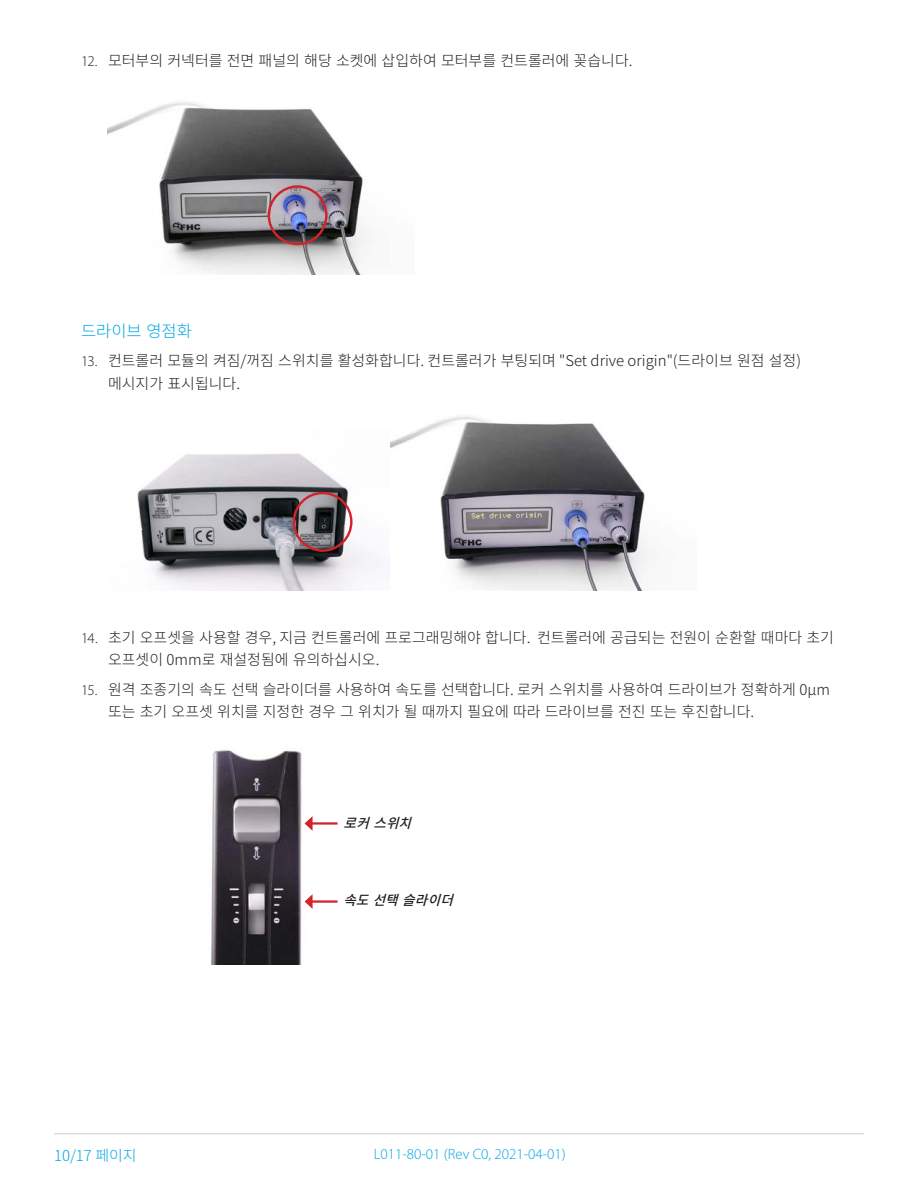
<style>
.page{position:relative;width:918px;height:1188px;background:#fff}
.page>*{position:absolute;margin:0;border:0;box-sizing:border-box;transform-origin:0 0}
.Heading2{font:300 16.5px "Noto Sans KR";color:#00a6e4}
.t1{font:300 15px/22.5px "Noto Sans KR";color:#231f20}
.t2{font:300 15px "Myriad Pro";color:#00a6e4}
.t3{font:300 15px "Noto Sans KR";color:#00a6e4}
.t4{font:italic 500 13.5px "Noto Sans KR";color:#231f20}
.s1{font-family:"Myriad Pro"}
</style>
<div class="page">
<hr style="left:54px;top:1133px;width:810px;height:2px;background:#ddddde">
<img style="left:107px;top:102px;width:259px;height:173px">
<div style="left:268px;top:185px;width:60px;height:60px;border:2px solid #d1232a;border-radius:50%"></div>
<img style="left:390px;top:416px;width:258px;height:174px">
<img style="left:137px;top:453px;width:245px;height:137px">
<div style="left:293px;top:492px;width:60px;height:60px;border:2px solid #d1232a;border-radius:50%"></div>
<img style="left:211px;top:750px;width:94px;height:215px">
<hr style="left:311px;top:822px;width:27px;height:3px;background:#d1232a">
<svg style="left:305px;top:816px;width:8px;height:15px"></svg>
<hr style="left:311px;top:900px;width:27px;height:3px;background:#d1232a">
<svg style="left:305px;top:894px;width:8px;height:15px"></svg>
<p class="t1" style="left:81px;top:50px;width:555px"><span class="s1">12.</span> 모터부의 커넥터를 전면 패널의 해당 소켓에 삽입하여 모터부를 컨트롤러에 꽂습니다.  </p>
<p class="Heading2" style="left:81px;top:321px;width:112px">드라이브 영점화</p>
<p class="t1" style="left:108px;top:350px;width:695px;text-indent:-27px"><span class="s1">13.</span> 컨트롤러 모듈의 켜짐/꺼짐 스위치를 활성화합니다. 컨트롤러가 부팅되며 "Set drive origin"(드라이브 원점 설정) 메시지가 표시됩니다.</p>
<p class="t1" style="left:108px;top:626px;width:728px;text-indent:-27px"><span class="s1">14.</span> 초기 오프셋을 사용할 경우, 지금 컨트롤러에 프로그래밍해야 합니다. 컨트롤러에 공급되는 전원이 순환할 때마다 초기 오프셋이 0mm로 재설정됨에 유의하십시오.</p>
<p class="t1" style="left:108px;top:678px;width:724px;text-indent:-27px"><span class="s1">15.</span> 원격 조종기의 속도 선택 슬라이더를 사용하여 속도를 선택합니다. 로커 스위치를 사용하여 드라이브가 정확하게 0µm 또는 초기 오프셋 위치를 지정한 경우 그 위치가 될 때까지 필요에 따라 드라이브를 전진 또는 후진합니다.</p>
<p class="t4" style="left:344px;top:816px;width:79px">로커스위치</p>
<p class="t4" style="left:343px;top:893px;width:121px">속도선택슬라이더</p>
<p class="t3" style="left:54px;top:1147px;width:84px">10/17 페이지</p>
<p class="t2" style="left:374px;top:1145px;width:194px">L011-80-01 (Rev C0, 2021-04-01)</p>
</div>
